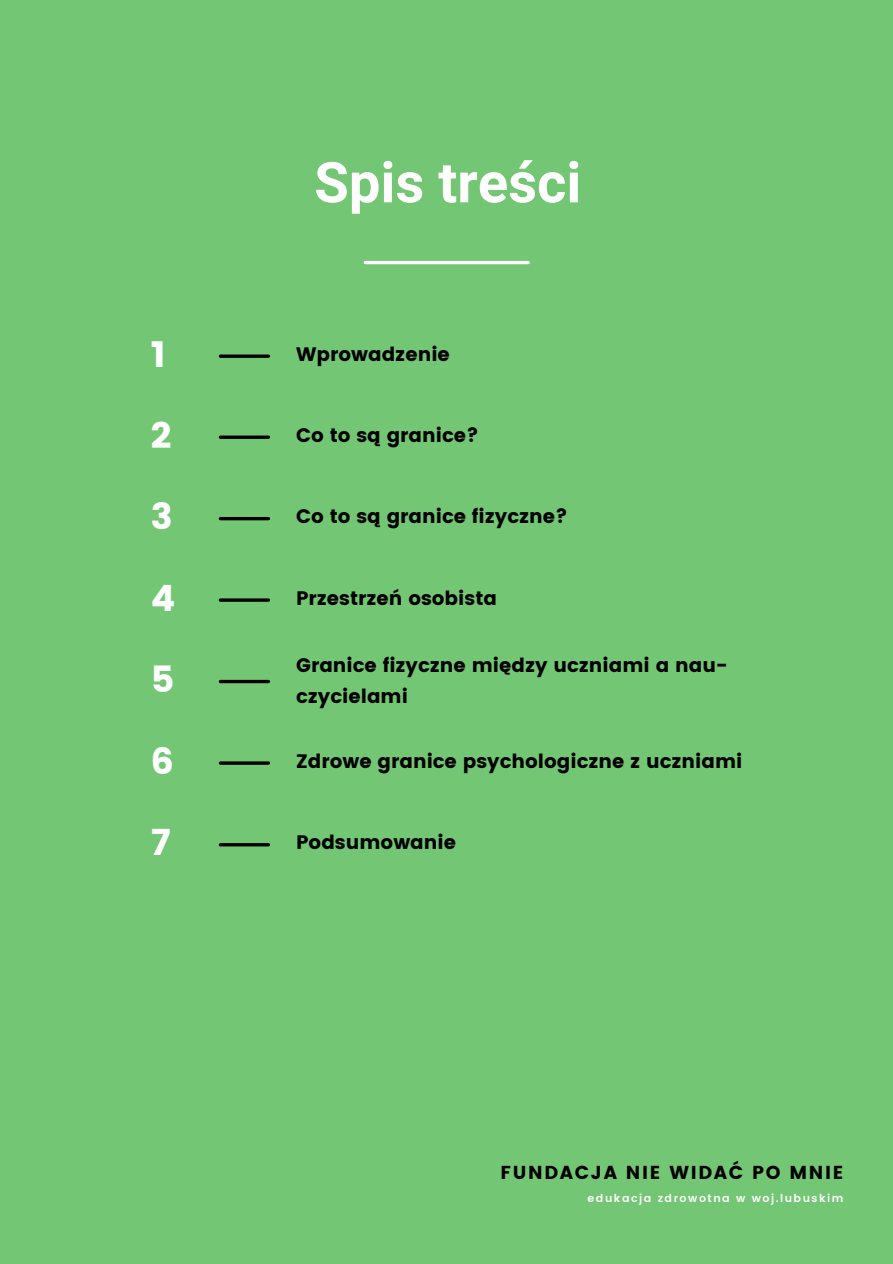
<style>
.page{position:relative;width:893px;height:1264px;background:#fff}
.page>*{position:absolute;margin:0;border:0;box-sizing:border-box;transform-origin:0 0}
.t1{font:700 56.25px "Roboto";color:#fff}
.t2{font:36.3px "Poppins";color:#fff}
.t3{font:19.5px/31.5px "Poppins";color:#000}
.t4{font:18.75px "Poppins";letter-spacing:.09em;color:#000}
.t5{font:600 10.95px "Poppins";letter-spacing:.135em;color:#fff}
</style>
<div class="page">
<div style="left:0;top:0;width:892px;height:1263px;background:#73c673"></div>
<hr style="left:365px;top:261px;width:163px;height:3px;background:#fff">
<svg style="left:220px;top:354px;width:48px;height:4px"></svg>
<hr style="left:220px;top:680px;width:48px;height:3px;background:#000">
<hr style="left:220px;top:517px;width:48px;height:3px;background:#000">
<svg style="left:220px;top:435px;width:48px;height:4px"></svg>
<hr style="left:220px;top:598px;width:48px;height:3px;background:#000">
<hr style="left:220px;top:761px;width:48px;height:3px;background:#000">
<hr style="left:220px;top:843px;width:48px;height:3px;background:#000">
<p class="t1" style="left:314px;top:150px;width:268px">Spis treści</p>
<p class="t2" style="left:151px;top:333px;width:17px">1</p>
<p class="t3" style="left:296px;top:338px;width:155px">Wprowadzenie</p>
<p class="t2" style="left:151px;top:414px;width:22px">2</p>
<p class="t3" style="left:296px;top:419px;width:184px">Co to są granice?</p>
<p class="t2" style="left:151px;top:495px;width:23px">3</p>
<p class="t3" style="left:296px;top:500px;width:273px">Co to są granice fizyczne?</p>
<p class="t2" style="left:151px;top:577px;width:26px">4</p>
<p class="t3" style="left:296px;top:582px;width:202px">Przestrzeń osobista</p>
<p class="t2" style="left:151px;top:658px;width:25px">5</p>
<p class="t3" style="left:296px;top:649px;width:432px">Granice fizyczne między uczniami a nau&shy;czycielami</p>
<p class="t2" style="left:151px;top:740px;width:25px">6</p>
<p class="t3" style="left:296px;top:745px;width:448px">Zdrowe granice psychologiczne z uczniami</p>
<p class="t2" style="left:151px;top:821px;width:22px">7</p>
<p class="t3" style="left:296px;top:826px;width:161px">Podsumowanie</p>
<p class="t4" style="left:500px;top:1161px;width:344px">FUNDACJA NIE WIDAĆ PO MNIE</p>
<p class="t5" style="left:587px;top:1191px;width:257px">edukacja zdrowotna w woj.lubuskim</p>
</div>
